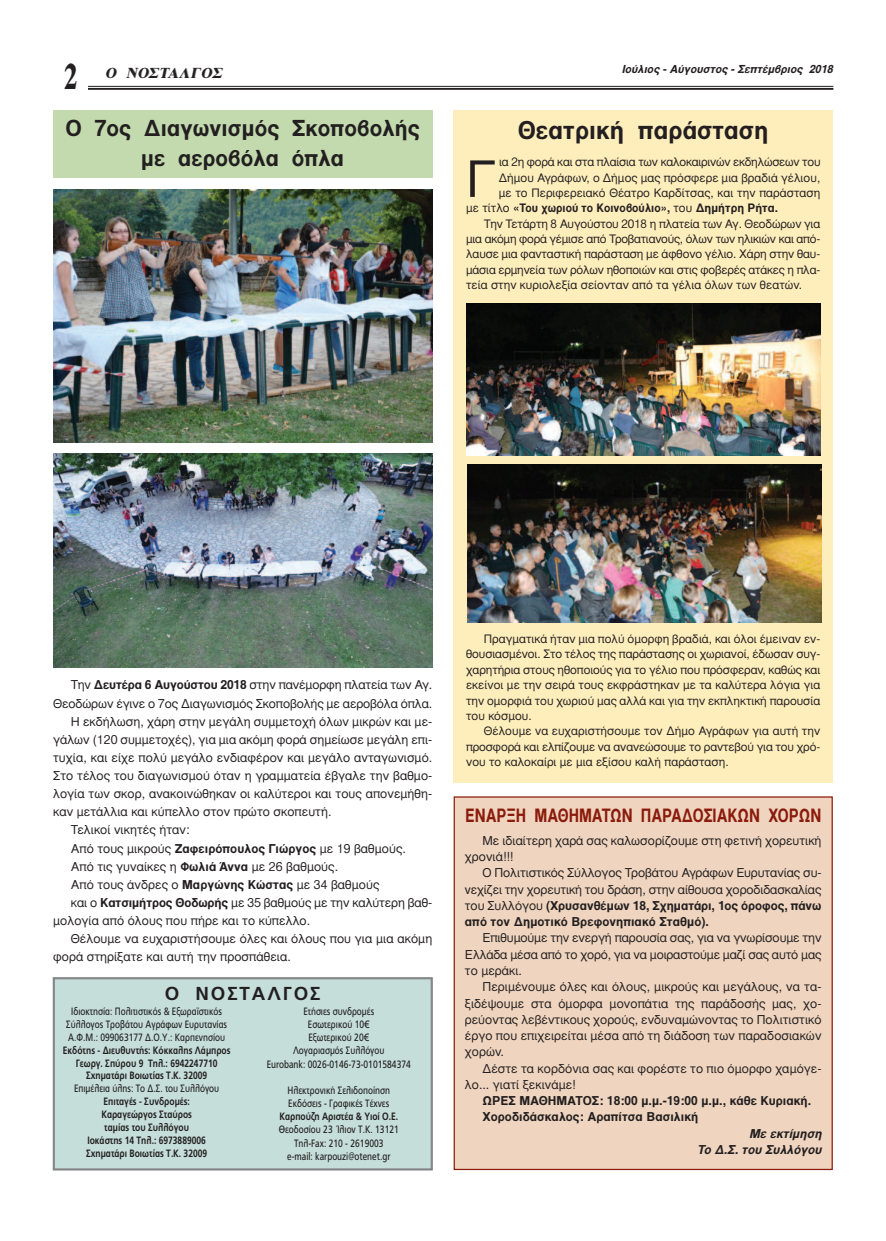
<style>
.page{position:relative;width:886px;height:1241px;background:#fff}
.page>*{position:absolute;margin:0;border:0;box-sizing:border-box;transform-origin:0 0}
.t1{font:51px "Gr Helvetica";color:#231f20}
.t2{font:700 37.5px "Gr Times";color:#231f20;scale:.7 1}
.t3{font:700 25px "Gr Helvetica";color:#231f20}
.t4{font:700 22.5px "Gr Helvetica";color:#231f20}
.t5{font:700 18.75px "Gr Helvetica";color:#8b1c0d;scale:.8 1}
.t6{font:700 18.75px "PF Catalog";letter-spacing:.1em;color:#231f20}
.t7{font:italic 700 15px "Gr Times";color:#231f20}
.t8{font:12.5px/16.2px "Gr Helvetica";color:#231f20;text-align:justify}
.t9{font:700 12.5px/16.2px "Gr Helvetica";color:#231f20}
.t10{font:italic 700 12.5px/16.2px "Gr Helvetica";color:#231f20;text-align:right}
.t11{font:11.88px/15.4px "Gr Helvetica";letter-spacing:-.015em;color:#231f20;text-align:justify}
.t12{font:700 11.88px "Gr Helvetica";color:#231f20;scale:.95 1}
.t13{font:italic 700 11.25px "Gr Helvetica";color:#231f20}
.t14{font:10.62px/13.1px "PF Catalog";color:#231f20;text-align:center;scale:.8 1}
.t15{font:700 10.62px/12.9px "PF Catalog";color:#231f20;text-align:center;scale:.8 1}
.s1{font-weight:400}
.s2{font-weight:700}
</style>
<div class="page">
<hr style="left:54px;top:86px;width:779px;height:1px;background:#231f20">
<hr style="left:54px;top:88px;width:779px;height:2px;background:#231f20">
<div style="left:53px;top:53px;width:35px;height:50px;background:#fff"></div>
<div style="left:54px;top:978px;width:377px;height:190px;background:#c5ded9"></div>
<div style="left:54px;top:978px;width:377px;height:190px;border:1px solid #808285"></div>
<div style="left:454px;top:110px;width:379px;height:672px;background:#feeebc"></div>
<div style="left:53px;top:110px;width:379px;height:67px;background:#c2daad"></div>
<img style="left:53px;top:189px;width:379px;height:254px">
<img style="left:53px;top:454px;width:379px;height:213px">
<img style="left:466px;top:303px;width:355px;height:152px">
<img style="left:467px;top:464px;width:354px;height:158px">
<div style="left:455px;top:797px;width:376px;height:371px;background:#efd5bf"></div>
<div style="left:454px;top:796px;width:379px;height:373px;border:1px solid #8b1c0d"></div>
<h2 class="t2" style="left:64px;top:56px;width:21px">2</h2>
<p class="t7" style="left:105px;top:64px;width:122px">O NOΣTAΛΓOΣ</p>
<p class="t13" style="left:622px;top:63px;width:215px">Ιούλιος - Αύγουστος - Σεπτέμβριος 2018</p>
<h3 class="t4" style="left:66px;top:117px;width:356px">Ο 7ος Διαγωνισμός Σκοποβολής</h3>
<h3 class="t3" style="left:518px;top:117px;width:252px">Θεατρική παράσταση</h3>
<h3 class="t4" style="left:141px;top:147px;width:204px">με αεροβόλα όπλα</h3>
<h1 class="t1" style="left:466px;top:153px;width:31px">Γ</h1>
<p class="t11" style="left:499px;top:155px;width:323px">ια 2η φορά και στα πλαίσια των καλοκαιρινών εκδηλώσεων του</p>
<p class="t11" style="left:499px;top:170px;width:323px">Δήμου Αγράφων, ο Δήμος μας πρόσφερε μια βραδιά γέλιου,</p>
<p class="t11" style="left:499px;top:185px;width:323px">με το Περιφερειακό Θέατρο Καρδίτσας, και την παράσταση</p>
<p class="t12" style="left:466px;top:202px;width:330px"><span class="s1">με τίτλο</span> «Tου χωριού το Kοινοβούλιο», <span class="s1">του</span> Δημήτρη Ρήτα.</p>
<p class="t11" style="left:484px;top:216px;width:338px">Την Τετάρτη 8 Αυγούστου 2018 η πλατεία των Αγ. Θεοδώρων για</p>
<p class="t11" style="left:466px;top:231px;width:356px">μια ακόμη φορά γέμισε από Τροβατιανούς, όλων των ηλικιών και από-</p>
<p class="t11" style="left:466px;top:247px;width:356px">λαυσε μια φανταστική παράσταση με άφθονο γέλιο. Χάρη στην θαυ-</p>
<p class="t11" style="left:466px;top:262px;width:356px">μάσια ερμηνεία των ρόλων ηθοποιών και στις φοβερές ατάκες η πλα-</p>
<p class="t11" style="left:466px;top:278px;width:337px">τεία στην κυριολεξία σείονταν από τα γέλια όλων των θεατών.</p>
<p class="t8" style="left:71px;top:677px;width:363px">Την <span class="s2">Δευτέρα 6 Αυγούστου 2018</span> στην πανέμορφη πλατεία των Αγ.</p>
<p class="t8" style="left:53px;top:695px;width:381px">Θεοδώρων έγινε ο 7ος Διαγωνισμός Σκοποβολής με αεροβόλα όπλα.</p>
<p class="t8" style="left:71px;top:713px;width:363px">Η εκδήλωση, χάρη στην μεγάλη συμμετοχή όλων μικρών και με-</p>
<p class="t8" style="left:53px;top:731px;width:381px">γάλων (120 συμμετοχές), για μια ακόμη φορά σημείωσε μεγάλη επι-</p>
<p class="t8" style="left:53px;top:749px;width:381px">τυχία, και είχε πολύ μεγάλο ενδιαφέρον και μεγάλο ανταγωνισμό.</p>
<p class="t8" style="left:53px;top:767px;width:381px">Στο τέλος του διαγωνισμού όταν η γραμματεία έβγαλε την βαθμο-</p>
<p class="t8" style="left:53px;top:786px;width:381px">λογία των σκορ, ανακοινώθηκαν οι καλύτεροι και τους απονεμήθη-</p>
<p class="t8" style="left:53px;top:804px;width:280px">καν μετάλλια και κύπελλο στον πρώτο σκοπευτή.</p>
<p class="t8" style="left:71px;top:822px;width:120px">Τελικοί νικητές ήταν:</p>
<p class="t8" style="left:71px;top:840px;width:337px">Από τους μικρούς <span class="s2">Ζαφειρόπουλος Γιώργος</span> με 19 βαθμούς.</p>
<p class="t8" style="left:71px;top:858px;width:269px">Από τις γυναίκες η <span class="s2">Φωλιά Άννα</span> με 26 βαθμούς.</p>
<p class="t8" style="left:71px;top:876px;width:310px">Από τους άνδρες ο <span class="s2">Μαργώνης Κώστας</span> με 34 βαθμούς</p>
<p class="t8" style="left:71px;top:894px;width:363px">και ο <span class="s2">Κατσιμήτρος Θοδωρής</span> με 35 βαθμούς με την καλύτερη βαθ-</p>
<p class="t8" style="left:53px;top:912px;width:259px">μολογία από όλους που πήρε και το κύπελλο.</p>
<p class="t8" style="left:71px;top:931px;width:363px">Θέλουμε να ευχαριστήσουμε όλες και όλους που για μια ακόμη</p>
<p class="t8" style="left:53px;top:949px;width:239px">φορά στηρίξατε και αυτή την προσπάθεια.</p>
<h3 class="t6" style="left:165px;top:982px;width:157px">O NOΣTAΛΓOΣ</h3>
<p class="t14" style="left:66px;top:1004px;width:203px">Ιδιοκτησία: Πολιτιστικός &amp; Εξωραϊστικός<br>Σύλλογος Τροβάτου Αγράφων Eυρυτανίας<br>Α.Φ.Μ.: 099063177 Δ.Ο.Υ.: Καρπενησίου</p>
<p class="t15" style="left:63px;top:1043px;width:211px">Eκδότης - Διευθυντής: Κόκκαλης Λάμπρος<br>Γεωργ. Σπύρου 9 Τηλ.: 6942247710<br>Σχηματάρι Βοιωτίας Τ.Κ. 32009</p>
<p class="t14" style="left:74px;top:1081px;width:183px">Επιμέλεια ύλης: Το Δ.Σ. του Συλλόγου</p>
<p class="t15" style="left:86px;top:1094px;width:153px">Επιταγές - Συνδρομές:<br>Καραγεώργος Σταύρος<br>ταμίας του Συλλόγου<br>Ιοκάστης 14 Τηλ.: 6973889006<br>Σχηματάρι Βοιωτίας Τ.Κ. 32009</p>
<p class="t14" style="left:267px;top:1004px;width:182px">Ετήσιες συνδρομές<br>Eσωτερικού 10€<br>Eξωτερικού 20€<br>Λογαριασμός Συλλόγου<br>Eurobank: 0026-0146-73-0101584374</p>
<p class="t14" style="left:287px;top:1083px;width:130px;text-align:left">Ηλεκτρονική Σελιδοποίηση<br>Εκδόσεις - Γραφικές Τέχνες</p>
<p class="t15" style="left:279px;top:1109px;width:150px">Καρπούζη Αριστέα &amp; Υιοί Ο.Ε.</p>
<p class="t14" style="left:279px;top:1123px;width:152px">Θεοδοσίου 23 Ίλιον Τ.Κ. 13121<br>Τηλ-Fax: 210 - 2619003<br>e-mail: karpouzi@otenet.gr</p>
<p class="t11" style="left:466px;top:631px;width:356px;text-indent:18px">Πραγματικά ήταν μια πολύ όμορφη βραδιά, και όλοι έμειναν εν&shy;θουσιασμένοι. Στο τέλος της παράστασης οι χωριανοί, έδωσαν συγ&shy;χαρητήρια στους ηθοποιούς για το γέλιο που πρόσφεραν, καθώς και εκείνοι με την σειρά τους εκφράστηκαν με τα καλύτερα λόγια για την ομορφιά του χωριού μας αλλά και για την εκπληκτική παρουσία του κόσμου.</p>
<p class="t11" style="left:466px;top:723px;width:356px;text-indent:18px">Θέλουμε να ευχαριστήσουμε τον Δήμο Αγράφων για αυτή την προσφορά και ελπίζουμε να ανανεώσουμε το ραντεβού για του χρό&shy;νου το καλοκαίρι με μια εξίσου καλή παράσταση.</p>
<h3 class="t5" style="left:465px;top:805px;width:446px">ΕΝΑΡΞΗ ΜΑΘΗΜΑΤΩΝ ΠΑΡΑΔΟΣΙΑΚΩΝ ΧΟΡΩΝ</h3>
<p class="t8" style="left:465px;top:832px;width:358px;text-indent:18px">Με ιδιαίτερη χαρά σας καλωσορίζουμε στη φετινή χορευτική χρονιά!!!</p>
<p class="t8" style="left:465px;top:865px;width:358px;text-indent:18px">Ο Πολιτιστικός Σύλλογος Τροβάτου Αγράφων Ευρυτανίας συ&shy;vεχίζει την χορευτική του δράση, στην αίθουσα χοροδιδασκαλίας του Συλλόγου <span class="s2">(Χρυσανθέμων 18, Σχηματάρι, 1ος όροφος, πάνω από τον Δημοτικό Βρεφονηπιακό Σταθμό).</span></p>
<p class="t8" style="left:465px;top:930px;width:358px;text-indent:18px">Επιθυμούμε την ενεργή παρουσία σας, για να γνωρίσουμε την Ελλάδα μέσα από το χορό, για να μοιραστούμε μαζί σας αυτό μας το μεράκι.</p>
<p class="t8" style="left:465px;top:978px;width:358px;text-indent:18px">Περιμένουμε όλες και όλους, μικρούς και μεγάλους, να τα&shy;ξιδέψουμε στα όμορφα μονοπάτια της παράδοσής μας, χο&shy;ρεύοντας λεβέντικους χορούς, ενδυναμώνοντας το Πολιτιστικό έργο που επιχειρείται μέσα από τη διάδοση των παραδοσιακών χορών.</p>
<p class="t8" style="left:465px;top:1060px;width:358px;text-indent:18px">Δέστε τα κορδόνια σας και φορέστε το πιο όμορφο χαμόγε&shy;λο... γιατί ξεκινάμε!</p>
<p class="t9" style="left:483px;top:1092px;width:330px">ΩΡΕΣ ΜΑΘΗΜΑΤΟΣ: 18:00 μ.μ.-19:00 μ.μ., κάθε Κυριακή.<br>Χοροδιδάσκαλος: Αραπίτσα Βασιλική</p>
<p class="t10" style="left:697px;top:1125px;width:129px">Με εκτίμηση<br>Το Δ.Σ. του Συλλόγου</p>
</div>
